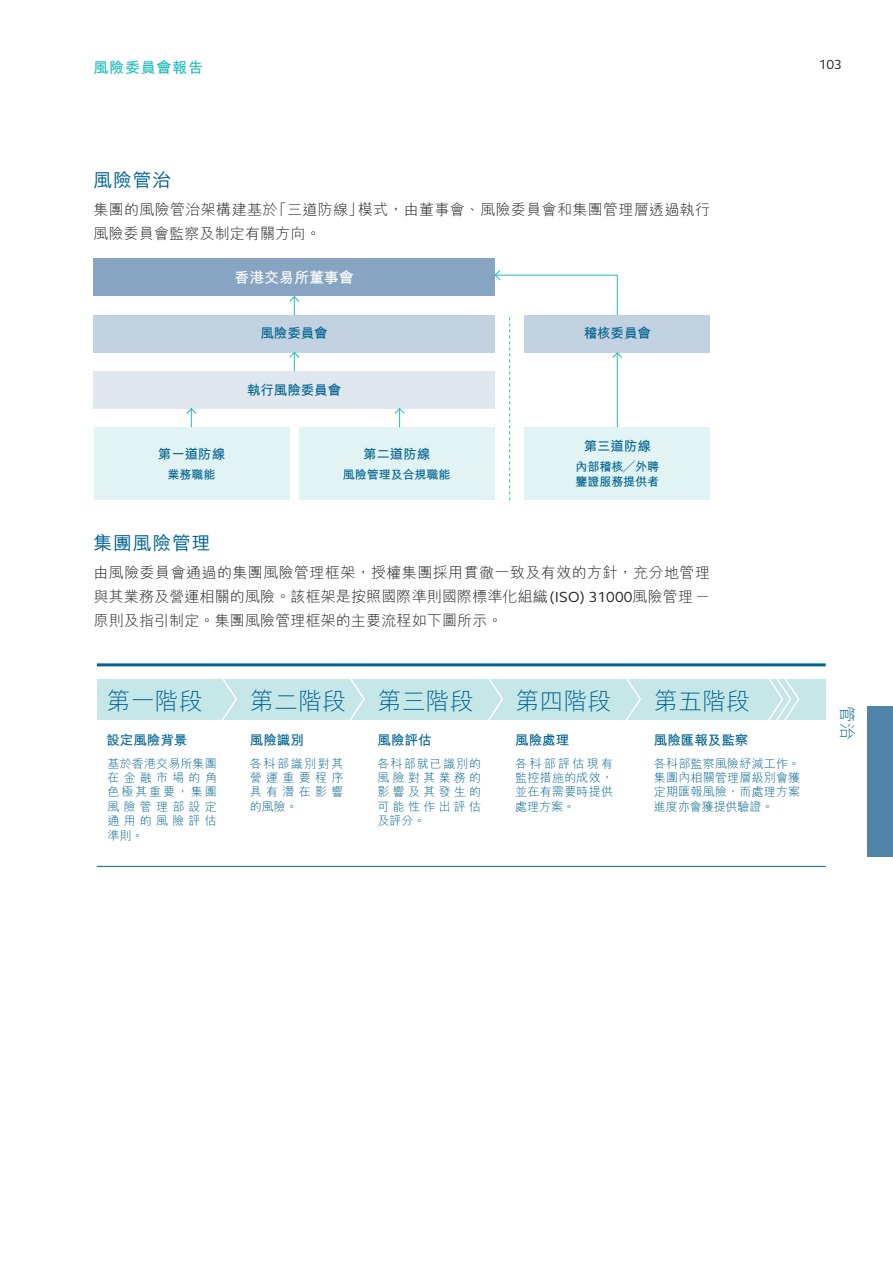
<style>
.page{position:relative;width:893px;height:1263px;background:#fff}
.page>*{position:absolute;margin:0;border:0;box-sizing:border-box;transform-origin:0 0}
.t1{font:24px "M Hei HK Light E Ten B5 H";letter-spacing:.01em;color:#026491}
.t2{font:500 18.75px "M Hei HK";letter-spacing:.05em;color:#026491}
.t3{font:300 16.5px "M Hei HK";color:#026491}
.t4{font:300 15px/24px "M Hei HK";letter-spacing:.01em;color:#231f20}
.t5{font:15px "M Hei HK Bold E Ten B5 H";letter-spacing:-.005em;color:#fff}
.t6{font:700 15px "M Hei HK";letter-spacing:.05em;color:#21bdbd}
.t7{font:13.5px "M Hei HK Bold E Ten B5 H";letter-spacing:-.005em;color:#026491}
.t8{font:13.5px "FS Elliot Pro";color:#231f20}
.t9{font:12px/14.4px "M Hei HK Light E Ten B5 H";letter-spacing:.09em;color:#026491;text-align:justify}
.t10{font:12px/14.4px "M Hei HK Bold E Ten B5 H";letter-spacing:-.005em;color:#026491}
.s1{font-family:"FS Elliot Pro";font-weight:400}
</style>
<div class="page">
<div style="left:867px;top:706px;width:26px;height:150px;background:#5083aa"></div>
<hr style="left:617px;top:275px;width:1px;height:47px;background:#21bdbd">
<div style="left:94px;top:259px;width:401px;height:37px;background:#87a5c3"></div>
<div style="left:94px;top:371px;width:401px;height:37px;background:#e0e7ef"></div>
<div style="left:94px;top:315px;width:401px;height:37px;background:#c3d2e1"></div>
<div style="left:524px;top:315px;width:186px;height:37px;background:#c3d2e1"></div>
<div style="left:524px;top:427px;width:186px;height:73px;background:#e1f3f3"></div>
<div style="left:299px;top:427px;width:196px;height:73px;background:#e1f3f3"></div>
<div style="left:94px;top:427px;width:195px;height:73px;background:#e1f3f3"></div>
<svg style="left:289px;top:352px;width:10px;height:19px"></svg>
<svg style="left:289px;top:296px;width:10px;height:19px"></svg>
<svg style="left:186px;top:408px;width:10px;height:19px"></svg>
<svg style="left:395px;top:408px;width:9px;height:19px"></svg>
<hr style="left:617px;top:353px;width:1px;height:74px;background:#21bdbd">
<svg style="left:612px;top:352px;width:10px;height:7px"></svg>
<hr style="left:495px;top:275px;width:122px;height:1px;background:#21bdbd">
<svg style="left:495px;top:270px;width:6px;height:10px"></svg>
<svg style="left:509px;top:317px;width:1px;height:183px"></svg>
<div style="left:97px;top:679px;width:729px;height:40px;background:#c6e7e8"></div>
<hr style="left:97px;top:663px;width:729px;height:3px;background:#026491">
<hr style="left:97px;top:866px;width:729px;height:1px;background:#026491">
<svg style="left:217px;top:679px;width:583px;height:41px"></svg>
<p class="t6" style="left:94px;top:57px;width:111px">風險委員會報告</p>
<p class="t8" style="left:819px;top:55px;width:25px">103</p>
<h2 class="t2" style="left:94px;top:166px;width:79px">風險管治</h2>
<p class="t4" style="left:94px;top:197px;width:618px">集團的風險管治架構建基於「三道防線」模式，由董事會、風險委員會和集團管理層透過執行風險委員會監察及制定有關方向。</p>
<p class="t5" style="left:234px;top:266px;width:121px">香港交易所董事會</p>
<p class="t7" style="left:260px;top:323px;width:69px">風險委員會</p>
<p class="t7" style="left:584px;top:323px;width:69px">稽核委員會</p>
<p class="t7" style="left:158px;top:444px;width:69px">第一道防線</p>
<p class="t10" style="left:168px;top:466px;width:49px">業務職能</p>
<p class="t7" style="left:247px;top:380px;width:96px">執行風險委員會</p>
<p class="t7" style="left:363px;top:444px;width:69px">第二道防線</p>
<p class="t10" style="left:343px;top:466px;width:109px">風險管理及合規職能</p>
<p class="t7" style="left:584px;top:436px;width:69px">第三道防線</p>
<p class="t10" style="left:575px;top:459px;width:85px">內部稽核╱外聘鑒證服務提供者</p>
<h2 class="t2" style="left:94px;top:529px;width:119px">集團風險管理</h2>
<p class="t4" style="left:94px;top:560px;width:618px;text-align:justify">由風險委員會通過的集團風險管理框架，授權集團採用貫徹一致及有效的方針，充分地管理與其業務及營運相關的風險。該框架是按照國際準則國際標準化組織<span class="s1">(ISO) 31000</span>風險管理－原則及指引制定。集團風險管理框架的主要流程如下圖所示。</p>
<h1 class="t1" style="left:106px;top:684px;width:98px">第一階段</h1>
<h1 class="t1" style="left:250px;top:684px;width:98px">第二階段</h1>
<h1 class="t1" style="left:377px;top:684px;width:98px">第三階段</h1>
<h1 class="t1" style="left:515px;top:684px;width:98px">第四階段</h1>
<h1 class="t1" style="left:654px;top:684px;width:98px">第五階段</h1>
<p class="t7" style="left:106px;top:730px;width:82px">設定風險背景</p>
<p class="t7" style="left:250px;top:730px;width:55px">風險識別</p>
<p class="t7" style="left:377px;top:730px;width:56px">風險評估</p>
<p class="t7" style="left:515px;top:730px;width:55px">風險處理</p>
<p class="t7" style="left:654px;top:730px;width:96px">風險匯報及監察</p>
<p class="t9" style="left:108px;top:756px;width:111px">基於香港交易所集團在金融市場的角色極其重要，集團風險管理部設定通用的風險評估準則。</p>
<p class="t9" style="left:377px;top:756px;width:105px">各科部就已識別的風險對其業務的影響及其發生的可能性作出評估及評分。</p>
<p class="t9" style="left:515px;top:756px;width:99px">各科部評估現有監控措施的成效，並在有需要時提供處理方案。</p>
<p class="t9" style="left:654px;top:756px;width:148px">各科部監察風險紓減工作。集團內相關管理層級別會獲定期匯報風險，而處理方案進度亦會獲提供驗證。</p>
<p class="t9" style="left:250px;top:756px;width:95px">各科部識別對其營運重要程序具有潛在影響的風險。</p>
<h3 class="t3" style="left:859px;top:706px;width:35px;rotate:90deg">管治</h3>
</div>
